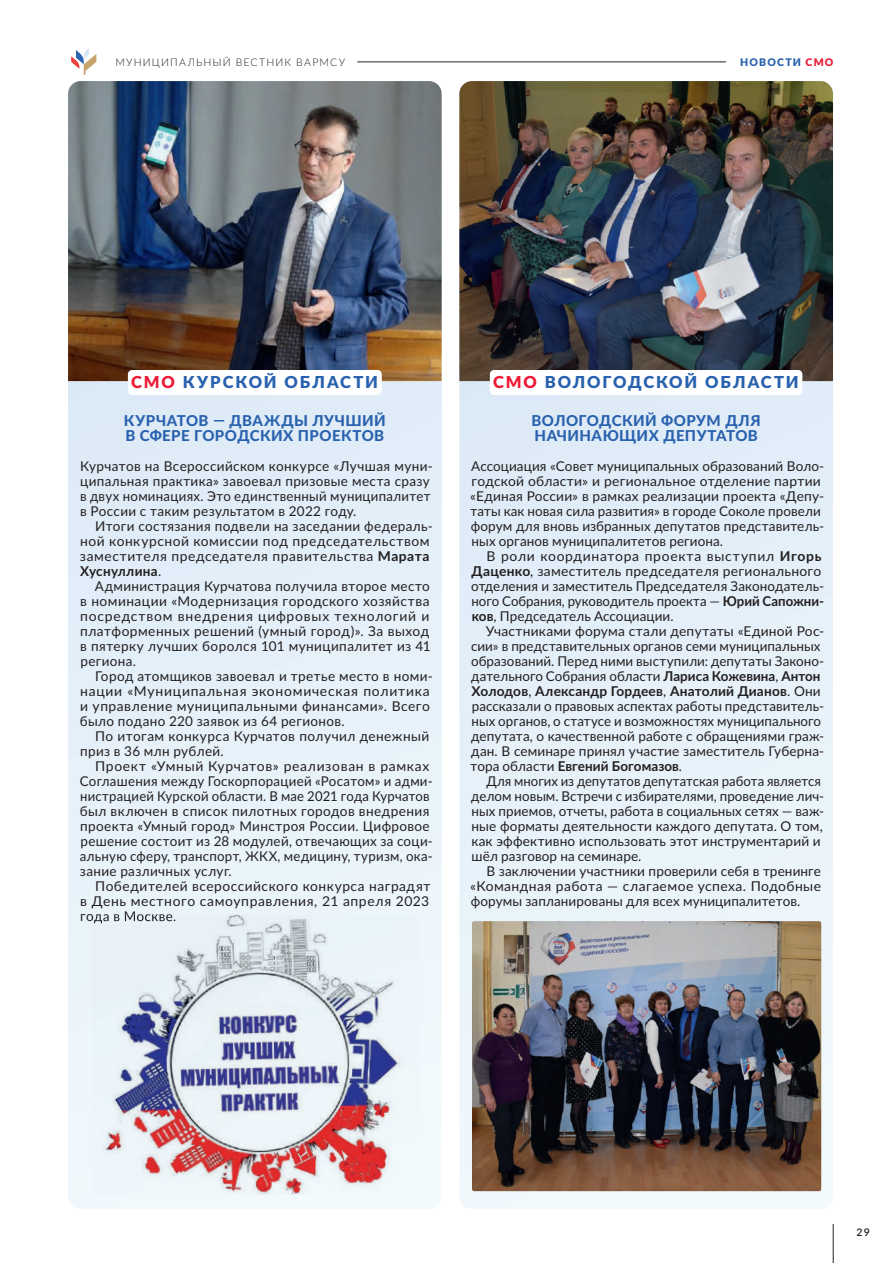
<style>
.page{position:relative;width:893px;height:1263px;background:#fff}
.page>*{position:absolute;margin:0;border:0;box-sizing:border-box;transform-origin:0 0}
.t1{font:900 16.5px "Lato";letter-spacing:.11em;color:#2861ae}
.t2{font:800 15px/15px "Lato";letter-spacing:.025em;color:#2861ae}
.t3{font:13.5px/15px "Lato";letter-spacing:.02em;color:#231f20}
.t4{font:300 10.5px "Lato";letter-spacing:.11em;color:#231f20}
.t5{font:900 10.5px "Lato";letter-spacing:.11em;color:#2861ae}
.t6{font:600 10.5px "Lato";color:#231f20}
.s1{color:#ed1a35}
.s2{font-weight:700}
</style>
<div class="page">
<div style="left:459px;top:381px;width:374px;height:828px;background:#e4eff9"></div>
<svg style="left:68px;top:381px;width:374px;height:828px;background:#e5f0f9"></svg>
<img style="left:459px;top:81px;width:374px;height:300px">
<img style="left:68px;top:81px;width:374px;height:300px">
<div style="left:490px;top:370px;width:312px;height:25px;background:#fff;border-radius:4px"></div>
<div style="left:128px;top:370px;width:254px;height:25px;background:#fff;border-radius:4px"></div>
<img style="left:472px;top:921px;width:349px;height:270px">
<img style="left:92px;top:914px;width:231px;height:235px">
<img style="left:323px;top:914px;width:95px;height:281px">
<img style="left:92px;top:1149px;width:238px;height:46px">
<img style="left:92px;top:914px;width:83px;height:9px">
<svg style="left:71px;top:48px;width:25px;height:27px"></svg>
<hr style="left:357px;top:62px;width:476px;height:1px;background:#231f20">
<hr style="left:833px;top:1224px;width:1px;height:39px;background:#231f20">
<div style="left:726px;top:51px;width:107px;height:24px;background:#fff"></div>
<p class="t4" style="left:115px;top:55px;width:231px">МУНИЦИПАЛЬНЫЙ ВЕСТНИК ВАРМСУ</p>
<p class="t5" style="left:740px;top:54px;width:95px">НОВОСТИ <span class="s1">СМО</span></p>
<p class="t1" style="left:131px;top:369px;width:248px"><span class="s1">СМО</span> КУРСКОЙ ОБЛАСТИ</p>
<p class="t2" style="left:124px;top:412px;width:263px">КУРЧАТОВ — ДВАЖДЫ ЛУЧШИЙ<br>В СФЕРЕ ГОРОДСКИХ ПРОЕКТОВ</p>
<p class="t3" style="left:80px;top:458px;width:354px">Курчатов на Всероссийском конкурсе «Лучшая муни&shy;ципальная практика» завоевал призовые места сразу в двух номинациях. Это единственный муниципалитет в России с таким результатом в 2022 году.</p>
<p class="t3" style="left:80px;top:518px;width:354px;text-indent:15px">Итоги состязания подвели на заседании федераль&shy;ной конкурсной комиссии под председательством заместителя председателя правительства <span class="s2">Марата Хуснуллина</span>.</p>
<p class="t3" style="left:80px;top:578px;width:352px;text-align:justify;text-indent:15px">Администрация Курчатова получила второе место в номинации «Модернизация городского хозяйства посредством внедрения цифровых технологий и платформенных решений (умный город)». За выход в пятерку лучших боролся 101 муниципалитет из 41 региона.</p>
<p class="t3" style="left:80px;top:668px;width:354px;text-indent:15px">Город атомщиков завоевал и третье место в номи&shy;нации «Муниципальная экономическая политика и управление муниципальными финансами». Всего было подано 220 заявок из 64 регионов.</p>
<p class="t3" style="left:80px;top:728px;width:351px;text-indent:15px">По итогам конкурса Курчатов получил денежный приз в 36 млн рублей.</p>
<p class="t3" style="left:80px;top:758px;width:355px;text-indent:15px">Проект «Умный Курчатов» реализован в рамках Соглашения между Госкорпорацией «Росатом» и адми&shy;нистрацией Курской области. В мае 2021 года Курчатов был включен в список пилотных городов внедрения проекта «Умный город» Минстроя России. Цифровое решение состоит из 28 модулей, отвечающих за соци&shy;альную сферу, транспорт, ЖКХ, медицину, туризм, ока&shy;зание различных услуг.</p>
<p class="t3" style="left:80px;top:878px;width:352px;text-align:justify;text-indent:15px">Победителей всероссийского конкурса наградят в День местного самоуправления, 21 апреля 2023 года в Москве.</p>
<p class="t1" style="left:493px;top:369px;width:307px"><span class="s1">СМО</span> ВОЛОГОДСКОЙ ОБЛАСТИ</p>
<p class="t2" style="left:532px;top:412px;width:231px">ВОЛОГОДСКИЙ ФОРУМ ДЛЯ<br>НАЧИНАЮЩИХ ДЕПУТАТОВ</p>
<p class="t3" style="left:470px;top:458px;width:355px">Ассоциация «Совет муниципальных образований Воло&shy;годской области» и региональное отделение партии «Единая России» в рамках реализации проекта «Депу&shy;таты как новая сила развития» в городе Соколе провели форум для вновь избранных депутатов представитель&shy;ных органов муниципалитетов региона.</p>
<p class="t3" style="left:471px;top:548px;width:355px;text-indent:15px">В роли координатора проекта выступил <span class="s2">Игорь Даценко</span>, заместитель председателя регионального отделения и заместитель Председателя Законодатель&shy;ного Собрания, руководитель проекта — <span class="s2">Юрий Сапожни&shy;ков</span>, Председатель Ассоциации.</p>
<p class="t3" style="left:471px;top:623px;width:355px;text-indent:15px">Участниками форума стали депутаты «Единой Рос&shy;сии» в представительных органов семи муниципальных образований. Перед ними выступили: депутаты Законо&shy;дательного Собрания области <span class="s2">Лариса Кожевина</span>, <span class="s2">Антон Холодов</span>, <span class="s2">Александр Гордеев</span>, <span class="s2">Анатолий Дианов</span>. Они рассказали о правовых аспектах работы представитель&shy;ных органов, о статусе и возможностях муниципального депутата, о качественной работе с обращениями граж&shy;дан. В семинаре принял участие заместитель Губерна&shy;тора области <span class="s2">Евгений Богомазов</span>.</p>
<p class="t3" style="left:471px;top:773px;width:354px;text-indent:15px">Для многих из депутатов депутатская работа является делом новым. Встречи с избирателями, проведение лич&shy;ных приемов, отчеты, работа в социальных сетях — важ&shy;ные форматы деятельности каждого депутата. О том, как эффективно использовать этот инструментарий и шёл разговор на семинаре.</p>
<p class="t3" style="left:470px;top:863px;width:352px;text-align:justify;text-indent:16px">В заключении участники проверили себя в тренинге «Командная работа — слагаемое успеха. Подобные форумы запланированы для всех муниципалитетов.</p>
<p class="t6" style="left:856px;top:1225px;width:15px">29</p>
</div>
